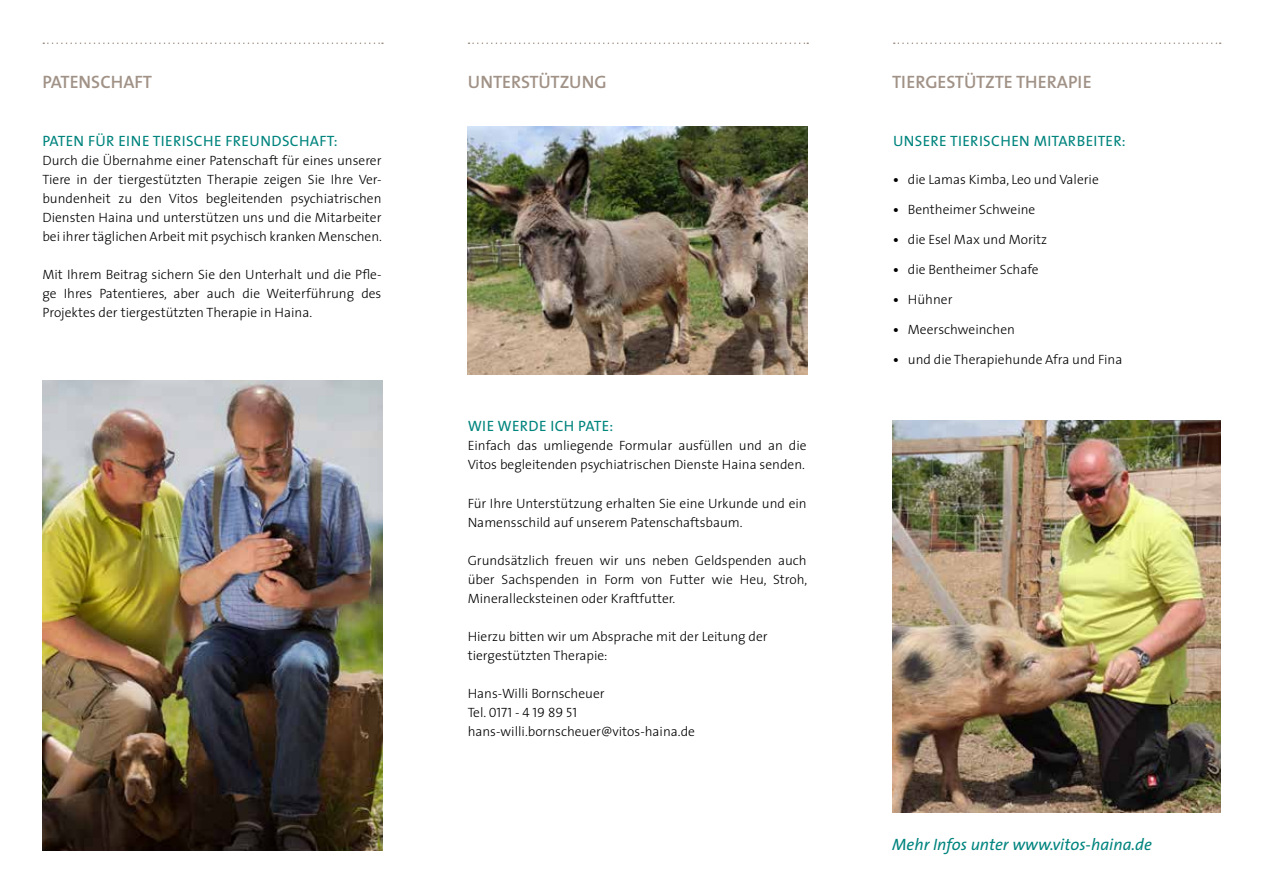
<style>
.page{position:relative;width:1263px;height:893px;background:#fff}
.page>*{position:absolute;margin:0;border:0;box-sizing:border-box;transform-origin:0 0}
.t1{font:600 18px "The Sans";color:#a19287}
.t2{font:italic 16.5px "The Sans";color:#00847e}
.t3{font:15px "The Sans";letter-spacing:.02em;color:#00847e}
.t4{font:300 13.5px/19px "The Sans";color:#000}
.t5{font:13.5px "The Sans Light Caps";color:#000}
.s1{font-family:"The Sans";font-weight:300}
.s2{font-weight:700}
</style>
<div class="page">
<img style="left:43px;top:381px;width:340px;height:469px">
<svg style="left:43px;top:43px;width:340px;height:1px"></svg>
<img style="left:468px;top:126px;width:340px;height:248px">
<svg style="left:468px;top:43px;width:340px;height:1px"></svg>
<img style="left:893px;top:421px;width:327px;height:391px">
<svg style="left:894px;top:43px;width:327px;height:1px"></svg>
<h1 class="t1" style="left:43px;top:67px;width:111px">PATENSCHAFT</h1>
<h1 class="t1" style="left:468px;top:67px;width:140px">UNTERSTÜTZUNG</h1>
<h1 class="t1" style="left:892px;top:67px;width:201px">TIERGESTÜTZTE THERAPIE</h1>
<p class="t3" style="left:42px;top:128px;width:297px">PATEN FÜR EINE TIERISCHE FREUNDSCHAFT:</p>
<p class="t4" style="left:42px;top:150px;width:341px;text-align:justify">Durch die Übernahme einer Patenschaft für eines unserer Tiere in der tiergestützten Therapie zeigen Sie Ihre Ver&shy;bundenheit zu den Vitos begleitenden psychiatrischen Diensten Haina und unterstützen uns und die Mitarbeiter bei ihrer täglichen Arbeit mit psychisch kranken Menschen.</p>
<p class="t4" style="left:42px;top:264px;width:341px;text-align:justify">Mit Ihrem Beitrag sichern Sie den Unterhalt und die Pfle&shy;ge Ihres Patentieres, aber auch die Weiterführung des Projektes der tiergestützten Therapie in Haina.</p>
<p class="t3" style="left:468px;top:414px;width:147px">WIE WERDE ICH PATE:</p>
<p class="t4" style="left:468px;top:436px;width:341px">Einfach das umliegende Formular ausfüllen und an die<br>Vitos begleitenden psychiatrischen Dienste Haina senden.</p>
<p class="t4" style="left:468px;top:493px;width:341px">Für Ihre Unterstützung erhalten Sie eine Urkunde und ein<br>Namensschild auf unserem Patenschaftsbaum.</p>
<p class="t4" style="left:468px;top:550px;width:341px;text-align:justify">Grundsätzlich freuen wir uns neben Geldspenden auch über Sachspenden in Form von Futter wie Heu, Stroh, Minerallecksteinen oder Kraftfutter.</p>
<p class="t4" style="left:468px;top:626px;width:302px">Hierzu bitten wir um Absprache mit der Leitung der tiergestützten Therapie:</p>
<p class="t4" style="left:468px;top:683px;width:138px">Hans-Willi Bornscheuer</p>
<p class="t5" style="left:468px;top:701px;width:111px"><span class="s1">Tel.</span> 0171 - 4 19 89 51</p>
<p class="t4" style="left:468px;top:722px;width:229px">hans-willi.bornscheuer@vitos-haina.de</p>
<p class="t3" style="left:893px;top:128px;width:234px">UNSERE TIERISCHEN MITARBEITER:</p>
<p class="t4" style="left:893px;top:169px;width:207px"><span class="s2">•</span> die Lamas Kimba, Leo und Valerie</p>
<p class="t4" style="left:893px;top:199px;width:144px"><span class="s2">•</span> Bentheimer Schweine</p>
<p class="t4" style="left:893px;top:229px;width:156px"><span class="s2">•</span> die Esel Max und Moritz</p>
<p class="t4" style="left:893px;top:259px;width:147px"><span class="s2">•</span> die Bentheimer Schafe</p>
<p class="t4" style="left:893px;top:289px;width:61px"><span class="s2">•</span> Hühner</p>
<p class="t4" style="left:893px;top:319px;width:123px"><span class="s2">•</span> Meerschweinchen</p>
<p class="t4" style="left:893px;top:349px;width:231px"><span class="s2">•</span> und die Therapiehunde Afra und Fina</p>
<p class="t2" style="left:892px;top:831px;width:261px">Mehr Infos unter www.vitos-haina.de</p>
</div>
